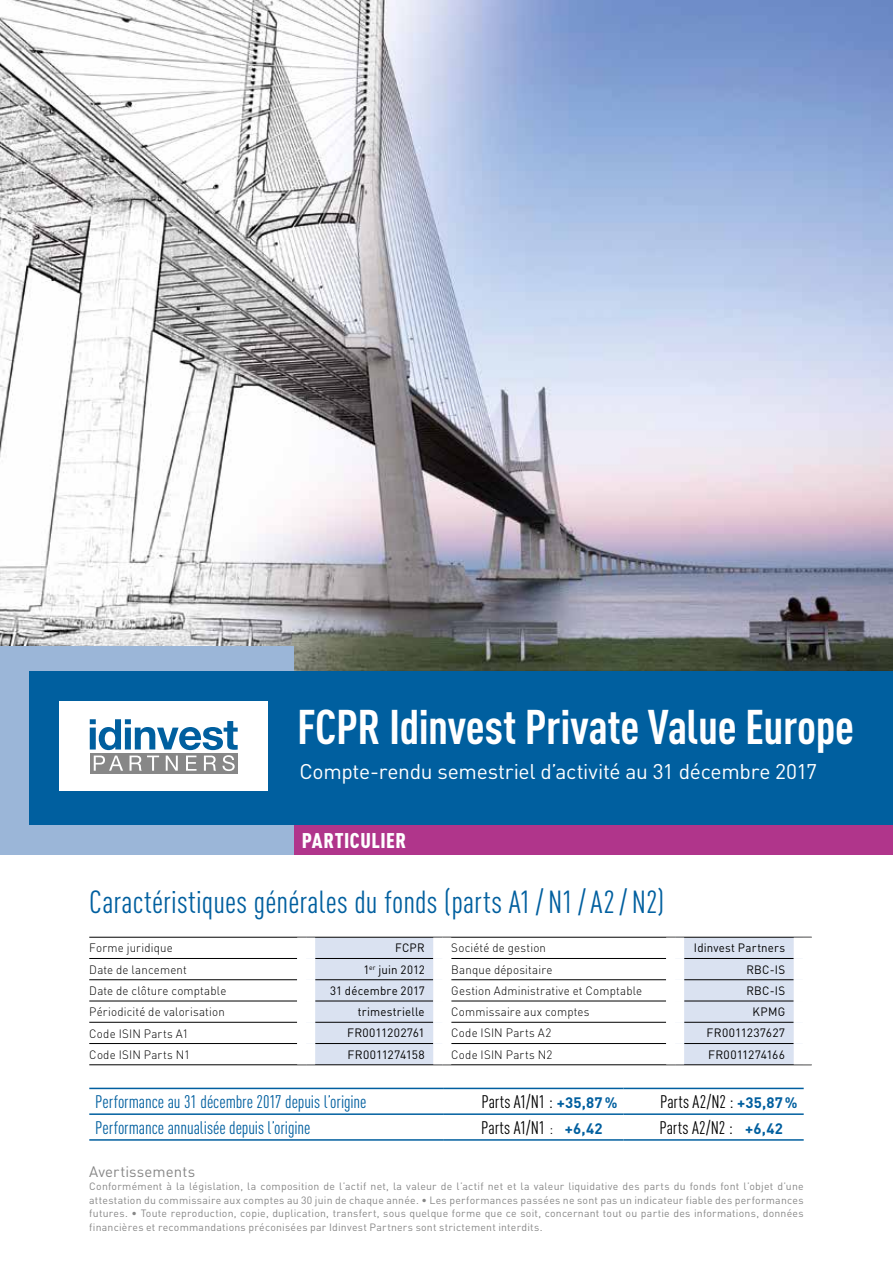
<style>
.page{position:relative;width:893px;height:1263px;background:#fff}
.page>*{position:absolute;margin:0;border:0;box-sizing:border-box;transform-origin:0 0}
.t1{font:700 condensed 48px "DIN Pro";letter-spacing:-.01em;color:#fff}
.t2{font:condensed 31.5px "DIN Pro";letter-spacing:.005em;color:#005f9f}
.t3{font:21px "DIN Pro";letter-spacing:-.015em;color:#fff}
.t4{font:900 condensed 21px "DIN Pro";letter-spacing:.025em;color:#fff}
.t5{font:condensed 18px "DIN Pro";letter-spacing:-.005em;color:#005f9f}
.t6{font:condensed 18px "DIN Pro";color:#000}
.t7{font:15px "DIN Pro";letter-spacing:.005em;color:#878787}
.t8{font:300 12px "DIN Pro";letter-spacing:.015em;color:#000;scale:.96 1}
.t9{font:12px "DIN Pro";letter-spacing:.015em;color:#000;scale:.96 1}
.t10{font:12px "DIN Pro";letter-spacing:.015em;color:#000}
.t11{font:10.5px/13.5px "DIN Pro";letter-spacing:.025em;color:#878787;text-align:justify}
.s1{font-weight:700;font-stretch:normal;font-size:15px;color:#005f9f}
.s2{font-weight:300;font-stretch:normal;font-size:15px}
</style>
<div class="page">
<div style="left:293px;top:825px;width:600px;height:30px;background:#b0358b"></div>
<img style="left:0;top:0;width:893px;height:672px">
<div style="left:0;top:646px;width:293px;height:209px;background:#9bb6d8"></div>
<div style="left:30px;top:672px;width:863px;height:153px;background:#005f9f"></div>
<div style="left:60px;top:702px;width:208px;height:89px;background:#fff"></div>
<div style="left:90px;top:753px;width:148px;height:20px;background:#878787"></div>
<svg style="left:90px;top:719px;width:148px;height:52px"></svg>
<svg style="left:315px;top:938px;width:479px;height:126px;fill:#dae2f1"></svg>
<hr style="left:89px;top:937px;width:217px;height:1px;background:#000">
<hr style="left:306px;top:937px;width:136px;height:1px;background:#000">
<hr style="left:442px;top:937px;width:233px;height:1px;background:#000">
<hr style="left:675px;top:937px;width:137px;height:1px;background:#000">
<hr style="left:89px;top:958px;width:208px;height:1px;background:#000">
<hr style="left:315px;top:958px;width:118px;height:1px;background:#000">
<hr style="left:451px;top:958px;width:215px;height:1px;background:#000">
<hr style="left:684px;top:958px;width:110px;height:1px;background:#000">
<hr style="left:89px;top:979px;width:208px;height:1px;background:#000">
<hr style="left:315px;top:979px;width:118px;height:1px;background:#000">
<hr style="left:451px;top:979px;width:215px;height:1px;background:#000">
<hr style="left:684px;top:979px;width:110px;height:1px;background:#000">
<hr style="left:89px;top:1001px;width:208px;height:1px;background:#000">
<hr style="left:315px;top:1001px;width:118px;height:1px;background:#000">
<hr style="left:451px;top:1001px;width:215px;height:1px;background:#000">
<hr style="left:684px;top:1001px;width:110px;height:1px;background:#000">
<hr style="left:89px;top:1022px;width:208px;height:1px;background:#000">
<hr style="left:315px;top:1022px;width:118px;height:1px;background:#000">
<hr style="left:451px;top:1022px;width:215px;height:1px;background:#000">
<hr style="left:684px;top:1022px;width:110px;height:1px;background:#000">
<hr style="left:89px;top:1043px;width:208px;height:1px;background:#000">
<hr style="left:315px;top:1043px;width:118px;height:1px;background:#000">
<hr style="left:451px;top:1043px;width:215px;height:1px;background:#000">
<hr style="left:684px;top:1043px;width:110px;height:1px;background:#000">
<hr style="left:89px;top:1064px;width:217px;height:1px;background:#000">
<hr style="left:306px;top:1064px;width:136px;height:1px;background:#000">
<hr style="left:442px;top:1064px;width:233px;height:1px;background:#000">
<hr style="left:675px;top:1064px;width:137px;height:1px;background:#000">
<div style="left:297px;top:937px;width:18px;height:21px;background:#fff"></div>
<div style="left:433px;top:937px;width:18px;height:21px;background:#fff"></div>
<div style="left:666px;top:937px;width:18px;height:21px;background:#fff"></div>
<div style="left:794px;top:937px;width:18px;height:21px;background:#fff"></div>
<div style="left:433px;top:958px;width:18px;height:22px;background:#fff"></div>
<div style="left:666px;top:958px;width:18px;height:22px;background:#fff"></div>
<div style="left:433px;top:980px;width:18px;height:21px;background:#fff"></div>
<div style="left:666px;top:980px;width:18px;height:21px;background:#fff"></div>
<div style="left:433px;top:1001px;width:18px;height:21px;background:#fff"></div>
<div style="left:666px;top:1001px;width:18px;height:21px;background:#fff"></div>
<div style="left:433px;top:1022px;width:18px;height:21px;background:#fff"></div>
<div style="left:666px;top:1022px;width:18px;height:21px;background:#fff"></div>
<div style="left:433px;top:1043px;width:18px;height:21px;background:#fff"></div>
<div style="left:666px;top:1043px;width:18px;height:21px;background:#fff"></div>
<hr style="left:89px;top:1088px;width:354px;height:1px;background:#005f9f">
<hr style="left:443px;top:1088px;width:180px;height:1px;background:#005f9f">
<hr style="left:623px;top:1088px;width:181px;height:1px;background:#005f9f">
<hr style="left:89px;top:1113px;width:354px;height:2px;background:#005f9f">
<hr style="left:443px;top:1113px;width:180px;height:2px;background:#005f9f">
<hr style="left:623px;top:1113px;width:181px;height:2px;background:#005f9f">
<hr style="left:89px;top:1139px;width:354px;height:2px;background:#005f9f">
<hr style="left:443px;top:1139px;width:180px;height:2px;background:#005f9f">
<hr style="left:623px;top:1139px;width:181px;height:2px;background:#005f9f">
<h1 class="t1" style="left:297px;top:690px;width:559px">FCPR Idinvest Private Value Europe</h1>
<h3 class="t3" style="left:299px;top:755px;width:519px">Compte-rendu semestriel d’activité au 31 décembre 2017</h3>
<h3 class="t4" style="left:302px;top:824px;width:106px">PARTICULIER</h3>
<h2 class="t2" style="left:89px;top:879px;width:576px">Caractéristiques générales du fonds (parts A1/ N1/A2/ N2)</h2>
<p class="t8" style="left:89px;top:939px;width:89px">Forme juridique</p>
<p class="t9" style="left:395px;top:939px;width:32px">FCPR</p>
<p class="t8" style="left:451px;top:939px;width:100px">Société de gestion</p>
<p class="t9" style="left:694px;top:939px;width:97px">Idinvest Partners</p>
<p class="t8" style="left:89px;top:960px;width:103px">Date de lancement</p>
<p class="t9" style="left:363px;top:960px;width:65px">1<sup>er</sup> juin 2012</p>
<p class="t8" style="left:451px;top:960px;width:107px">Banque dépositaire</p>
<p class="t9" style="left:746px;top:960px;width:42px">RBC-IS</p>
<p class="t8" style="left:89px;top:981px;width:144px">Date de clôture comptable</p>
<p class="t9" style="left:330px;top:981px;width:100px">31 décembre 2017</p>
<p class="t8" style="left:451px;top:981px;width:200px">Gestion Administrative et Comptable</p>
<p class="t9" style="left:746px;top:981px;width:42px">RBC-IS</p>
<p class="t8" style="left:89px;top:1003px;width:143px">Périodicité de valorisation</p>
<p class="t9" style="left:358px;top:1002px;width:71px">trimestrielle</p>
<p class="t8" style="left:451px;top:1003px;width:146px">Commissaire aux comptes</p>
<p class="t9" style="left:753px;top:1002px;width:35px">KPMG</p>
<p class="t8" style="left:89px;top:1024px;width:105px">Code ISIN Parts A1</p>
<p class="t10" style="left:347px;top:1024px;width:79px">FR0011202761</p>
<p class="t8" style="left:451px;top:1024px;width:106px">Code ISIN Parts A2</p>
<p class="t10" style="left:707px;top:1024px;width:80px">FR0011237627</p>
<p class="t8" style="left:89px;top:1045px;width:106px">Code ISIN Parts N1</p>
<p class="t10" style="left:347px;top:1045px;width:79px">FR0011274158</p>
<p class="t8" style="left:451px;top:1045px;width:107px">Code ISIN Parts N2</p>
<p class="t10" style="left:708px;top:1045px;width:79px">FR0011274166</p>
<h3 class="t5" style="left:95px;top:1089px;width:273px">Performance au 31 décembre 2017 depuis l’origine</h3>
<h3 class="t6" style="left:481px;top:1089px;width:138px">Parts A1/N1 : <span class="s1">+35,87%</span></h3>
<h3 class="t6" style="left:660px;top:1089px;width:139px">Parts A2/N2 : <span class="s1">+35,87%</span></h3>
<h3 class="t5" style="left:95px;top:1114px;width:217px">Performance annualisée depuis l’origine</h3>
<h3 class="t6" style="left:481px;top:1114px;width:123px">Parts A1/N1 <span class="s2">:</span> <span class="s1">+6,42</span></h3>
<h3 class="t6" style="left:659px;top:1114px;width:125px">Parts A2/N2 : <span class="s1">+6,42</span></h3>
<h3 class="t7" style="left:89px;top:1159px;width:107px">Avertissements</h3>
<p class="t11" style="left:89px;top:1178px;width:716px">Conformément à la législation, la composition de l’actif net, la valeur de l’actif net et la valeur liquidative des parts du fonds font l’objet d’une attestation du commissaire aux comptes au 30 juin de chaque année. • Les performances passées ne sont pas un indicateur fiable des performances futures. • Toute reproduction, copie, duplication, transfert, sous quelque forme que ce soit, concernant tout ou partie des informations, données financières et recommandations préconisées par Idinvest Partners sont strictement interdits.</p>
</div>
